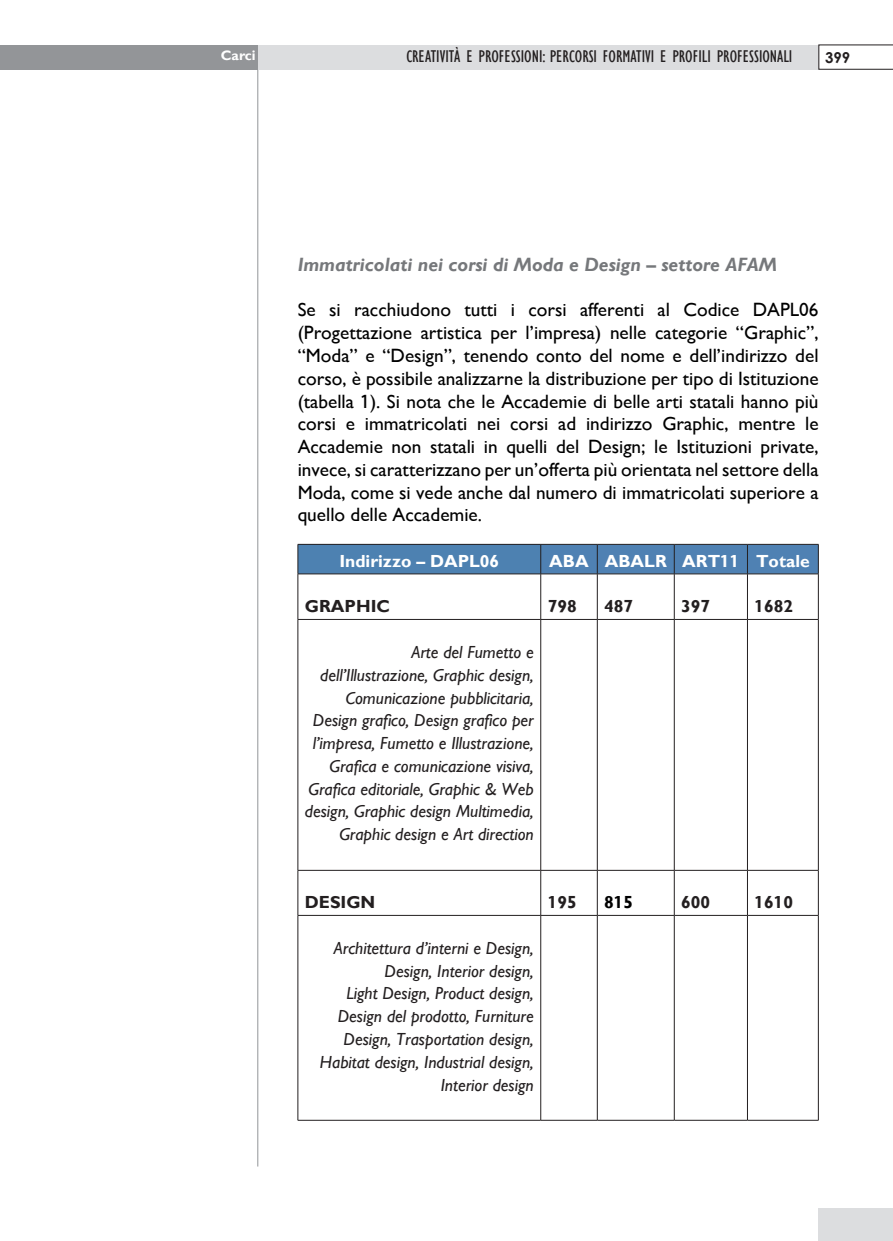
<style>
.page{position:relative;width:893px;height:1241px;background:#fff}
.page>*{position:absolute;margin:0;border:0;box-sizing:border-box;transform-origin:0 0}
.testo{font:19.25px/22.8px "forma";color:#000;text-align:justify}
.Sottotitolo_paragraf{font:italic 700 19.25px "forma";color:#76787b}
.testo-2{font:italic 17.5px/22.8px "forma";color:#231f20;text-align:right}
.t1{font:condensed 17.5px "forma";color:#231f20}
.testo-3{font:700 17.5px "forma";color:#231f20}
.testo-4{font:700 17.5px "forma";color:#fff}
.testo-5{font:700 17.5px "forma";color:#000001}
.t2{font:700 15.05px "Century Gothic";color:#231f20}
.t3{font:700 14px "forma";color:#fff}
</style>
<div class="page">
<hr style="left:257px;top:50px;width:1px;height:1116px;background:#939598">
<div style="left:228px;top:45px;width:591px;height:24px;background:#dcdddf"></div>
<div style="left:0;top:45px;width:258px;height:24px;background:#939598"></div>
<svg style="left:819px;top:45px;width:74px;height:24px"></svg>
<div style="left:818px;top:1208px;width:75px;height:32px;background:#dcdddf"></div>
<div style="left:298px;top:544px;width:243px;height:30px;background:#4d81b1"></div>
<svg style="left:299px;top:574px;width:519px;height:545px"></svg>
<hr style="left:298px;top:573px;width:243px;height:1px;background:#231f20">
<hr style="left:540px;top:574px;width:1px;height:45px;background:#231f20">
<hr style="left:597px;top:574px;width:1px;height:45px;background:#231f20">
<hr style="left:674px;top:574px;width:1px;height:45px;background:#231f20">
<hr style="left:747px;top:574px;width:1px;height:45px;background:#231f20">
<hr style="left:298px;top:619px;width:243px;height:1px;background:#231f20">
<hr style="left:541px;top:619px;width:56px;height:1px;background:#231f20">
<hr style="left:540px;top:619px;width:1px;height:251px;background:#231f20">
<hr style="left:597px;top:619px;width:77px;height:1px;background:#231f20">
<hr style="left:597px;top:619px;width:1px;height:251px;background:#231f20">
<hr style="left:674px;top:619px;width:73px;height:1px;background:#231f20">
<hr style="left:674px;top:619px;width:1px;height:251px;background:#231f20">
<hr style="left:747px;top:619px;width:72px;height:1px;background:#231f20">
<hr style="left:747px;top:619px;width:1px;height:251px;background:#231f20">
<hr style="left:298px;top:869px;width:243px;height:1px;background:#231f20">
<hr style="left:541px;top:869px;width:56px;height:1px;background:#231f20">
<hr style="left:540px;top:870px;width:1px;height:45px;background:#231f20">
<hr style="left:597px;top:869px;width:77px;height:1px;background:#231f20">
<hr style="left:597px;top:870px;width:1px;height:45px;background:#231f20">
<hr style="left:674px;top:869px;width:73px;height:1px;background:#231f20">
<hr style="left:674px;top:870px;width:1px;height:45px;background:#231f20">
<hr style="left:747px;top:869px;width:72px;height:1px;background:#231f20">
<hr style="left:747px;top:870px;width:1px;height:45px;background:#231f20">
<hr style="left:298px;top:914px;width:243px;height:1px;background:#231f20">
<hr style="left:541px;top:914px;width:56px;height:1px;background:#231f20">
<hr style="left:540px;top:915px;width:1px;height:204px;background:#231f20">
<hr style="left:597px;top:914px;width:77px;height:1px;background:#231f20">
<hr style="left:597px;top:915px;width:1px;height:204px;background:#231f20">
<hr style="left:674px;top:914px;width:73px;height:1px;background:#231f20">
<hr style="left:674px;top:915px;width:1px;height:204px;background:#231f20">
<hr style="left:747px;top:914px;width:72px;height:1px;background:#231f20">
<hr style="left:747px;top:915px;width:1px;height:204px;background:#231f20">
<hr style="left:298px;top:1119px;width:243px;height:1px;background:#231f20">
<hr style="left:541px;top:1119px;width:56px;height:1px;background:#231f20">
<hr style="left:597px;top:1119px;width:77px;height:1px;background:#231f20">
<hr style="left:674px;top:1119px;width:73px;height:1px;background:#231f20">
<hr style="left:747px;top:1119px;width:72px;height:1px;background:#231f20">
<svg style="left:540px;top:544px;width:279px;height:30px;background:#4c7ba9"></svg>
<hr style="left:818px;top:574px;width:1px;height:45px;background:#231f20">
<hr style="left:818px;top:619px;width:1px;height:251px;background:#231f20">
<hr style="left:298px;top:870px;width:1px;height:45px;background:#231f20">
<hr style="left:818px;top:870px;width:1px;height:45px;background:#231f20">
<hr style="left:298px;top:915px;width:1px;height:204px;background:#231f20">
<hr style="left:818px;top:915px;width:1px;height:204px;background:#231f20">
<hr style="left:298px;top:619px;width:1px;height:251px;background:#231f20">
<hr style="left:298px;top:544px;width:243px;height:1px;background:#231f20">
<svg style="left:298px;top:544px;width:1px;height:29px"></svg>
<hr style="left:298px;top:574px;width:1px;height:45px;background:#231f20">
<p class="t3" style="left:221px;top:47px;width:36px">Carci</p>
<p class="t1" style="left:406px;top:46px;width:387px">CREATIVITÀ E PROFESSIONI: PERCORSI FORMATIVI E PROFILI PROFESSIONALI</p>
<p class="t2" style="left:825px;top:46px;width:27px">399</p>
<p class="Sottotitolo_paragraf" style="left:298px;top:253px;width:481px">Immatricolati nei corsi di Moda e Design – settore AFAM</p>
<p class="testo" style="left:298px;top:299px;width:522px">Se si racchiudono tutti i corsi afferenti al Codice DAPL06 (Progettazione artistica per l’impresa) nelle categorie “Graphic”, “Moda” e “Design”, tenendo conto del nome e dell’indirizzo del corso, è possibile analizzarne la distribuzione per tipo di Istituzione (tabella 1). Si nota che le Accademie di belle arti statali hanno più corsi e immatricolati nei corsi ad indirizzo Graphic, mentre le Accademie non statali in quelli del Design; le Istituzioni private, invece, si caratterizzano per un’offerta più orientata nel settore della Moda, come si vede anche dal numero di immatricolati superiore a quello delle Accademie.</p>
<p class="testo-4" style="left:339px;top:550px;width:161px">Indirizzo – DAPL06</p>
<p class="testo-4" style="left:549px;top:550px;width:41px">ABA</p>
<p class="testo-4" style="left:605px;top:550px;width:64px">ABALR</p>
<p class="testo-4" style="left:682px;top:550px;width:59px">ART11</p>
<p class="testo-4" style="left:756px;top:550px;width:55px">Totale</p>
<p class="testo-3" style="left:305px;top:596px;width:87px">GRAPHIC</p>
<p class="testo-3" style="left:548px;top:596px;width:30px">798</p>
<p class="testo-3" style="left:604px;top:596px;width:30px">487</p>
<p class="testo-3" style="left:681px;top:596px;width:30px">397</p>
<p class="testo-3" style="left:754px;top:596px;width:40px">1682</p>
<p class="testo-2" style="left:320px;top:640px;width:215px">Arte del Fumetto e dell’Illustrazione, Graphic design,</p>
<p class="testo-2" style="left:313px;top:686px;width:222px">Comunicazione pubblicitaria, Design grafico, Design grafico per l’impresa, Fumetto e Illustrazione, Grafica e comunicazione visiva,</p>
<p class="testo-2" style="left:305px;top:777px;width:230px">Grafica editoriale, Graphic &amp; Web design, Graphic design Multimedia,<br>Graphic design e Art direction</p>
<p class="testo-3" style="left:305px;top:891px;width:72px">DESIGN</p>
<p class="testo-3" style="left:548px;top:891px;width:30px">195</p>
<p class="testo-5" style="left:604px;top:891px;width:30px">815</p>
<p class="testo-3" style="left:681px;top:891px;width:30px">600</p>
<p class="testo-3" style="left:754px;top:891px;width:40px">1610</p>
<p class="testo-2" style="left:334px;top:936px;width:201px">Architettura d’interni e Design,<br>Design, Interior design,</p>
<p class="testo-2" style="left:320px;top:982px;width:215px">Light Design, Product design,<br>Design del prodotto, Furniture<br>Design, Trasportation design,<br>Habitat design, Industrial design,<br>Interior design</p>
</div>
